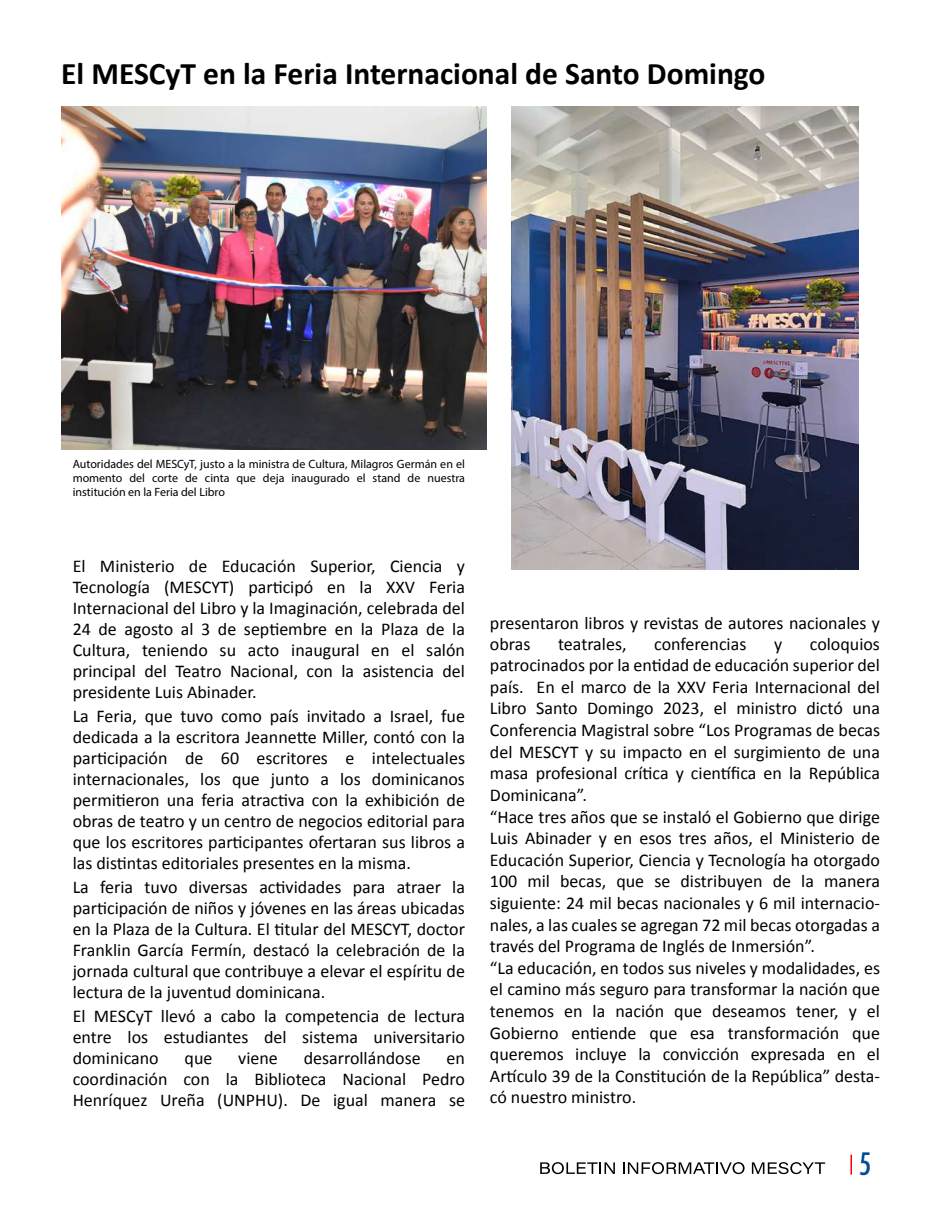
<style>
.page{position:relative;width:945px;height:1215px;background:#fff}
.page>*{position:absolute;margin:0;border:0;box-sizing:border-box;transform-origin:0 0}
.t1{font:700 31.5px "Calibri";color:#000}
.t2{font:condensed 30px "Futura Std";color:#004c97}
.t3{font:18px/21px "Calibri";color:#000;text-align:justify}
.t4{font:12px/14.4px "Myriad Pro";color:#000;text-align:justify}
</style>
<div class="page">
<svg style="left:540px;top:1162px;width:75px;height:12px"></svg>
<svg style="left:623px;top:1162px;width:122px;height:12px"></svg>
<svg style="left:752px;top:1162px;width:73px;height:12px"></svg>
<svg style="left:851px;top:1155px;width:1px;height:20px"></svg>
<img style="left:511px;top:107px;width:348px;height:463px">
<img style="left:61px;top:107px;width:425px;height:343px">
<h1 class="t1" style="left:61px;top:52px;width:706px">El MESCyT en la Feria Internacional de Santo Domingo</h1>
<p class="t4" style="left:73px;top:456px;width:394px">Autoridades del MESCyT, justo a la ministra de Cultura, Milagros Germán en el momento del corte de cinta que deja inaugurado el stand de nuestra institución en la Feria del Libro</p>
<p class="t3" style="left:73px;top:556px;width:394px">El Ministerio de Educación Superior, Ciencia y Tecnología (MESCYT) participó en la XXV Feria Internacional del Libro y la Imaginación, celebrada del 24 de agosto al 3 de septiembre en la Plaza de la Cultura, teniendo su acto inaugural en el salón principal del Teatro Nacional, con la asistencia del presidente Luis Abinader.</p>
<p class="t3" style="left:73px;top:706px;width:394px">La Feria, que tuvo como país invitado a Israel, fue dedicada a la escritora Jeannette Miller, contó con la participación de 60 escritores e intelectuales internacionales, los que junto a los dominicanos permitieron una feria atractiva con la exhibición de obras de teatro y un centro de negocios editorial para que los escritores participantes ofertaran sus libros a las distintas editoriales presentes en la misma.</p>
<p class="t3" style="left:73px;top:877px;width:394px">La feria tuvo diversas actividades para atraer la participación de niños y jóvenes en las áreas ubicadas en la Plaza de la Cultura. El titular del MESCYT, doctor Franklin García Fermín, destacó la celebración de la jornada cultural que contribuye a elevar el espíritu de lectura de la juventud dominicana.</p>
<p class="t3" style="left:73px;top:1006px;width:394px">El MESCyT llevó a cabo la competencia de lectura entre los estudiantes del sistema universitario dominicano</p>
<p class="t3" style="left:185px;top:1048px;width:29px">que</p>
<p class="t3" style="left:238px;top:1048px;width:41px">viene</p>
<p class="t3" style="left:304px;top:1048px;width:119px">desarrollándose</p>
<p class="t3" style="left:73px;top:1048px;width:394px;text-indent:374px">en coordinación con la Biblioteca Nacional Pedro Henríquez Ureña (UNPHU). De igual manera se</p>
<p class="t3" style="left:490px;top:613px;width:392px">presentaron libros y revistas de autores nacionales y obras</p>
<p class="t3" style="left:558px;top:634px;width:70px">teatrales,</p>
<p class="t3" style="left:654px;top:634px;width:94px">conferencias</p>
<p class="t3" style="left:774px;top:634px;width:10px">y</p>
<p class="t3" style="left:490px;top:634px;width:392px;line-height:21.6px;text-align:left;text-indent:320px">coloquios patrocinados por la entidad de educación superior del país. En el marco de la XXV Feria Internacional del Libro Santo Domingo 2023, el ministro dictó una Conferencia Magistral sobre “Los Programas de becas del MESCYT y su impacto en el surgimiento de una masa profesional crítica y científica en la República Dominicana”.<br>“Hace tres años que se instaló el Gobierno que dirige Luis Abinader y en esos tres años, el Ministerio de Educación Superior, Ciencia y Tecnología ha otorgado 100 mil becas, que se distribuyen de la manera siguiente: 24 mil becas nacionales y 6 mil internacio&shy;nales, a las cuales se agregan 72 mil becas otorgadas a través del Programa de Inglés de Inmersión”.<br>“La educación, en todos sus niveles y modalidades, es el camino más seguro para transformar la nación que tenemos en la nación que deseamos tener, y el Gobierno entiende que esa transformación que queremos incluye la convicción expresada en el Artículo 39 de la Constitución de la República” desta&shy;có nuestro ministro.</p>
<h2 class="t2" style="left:859px;top:1146px;width:14px">5</h2>
</div>
